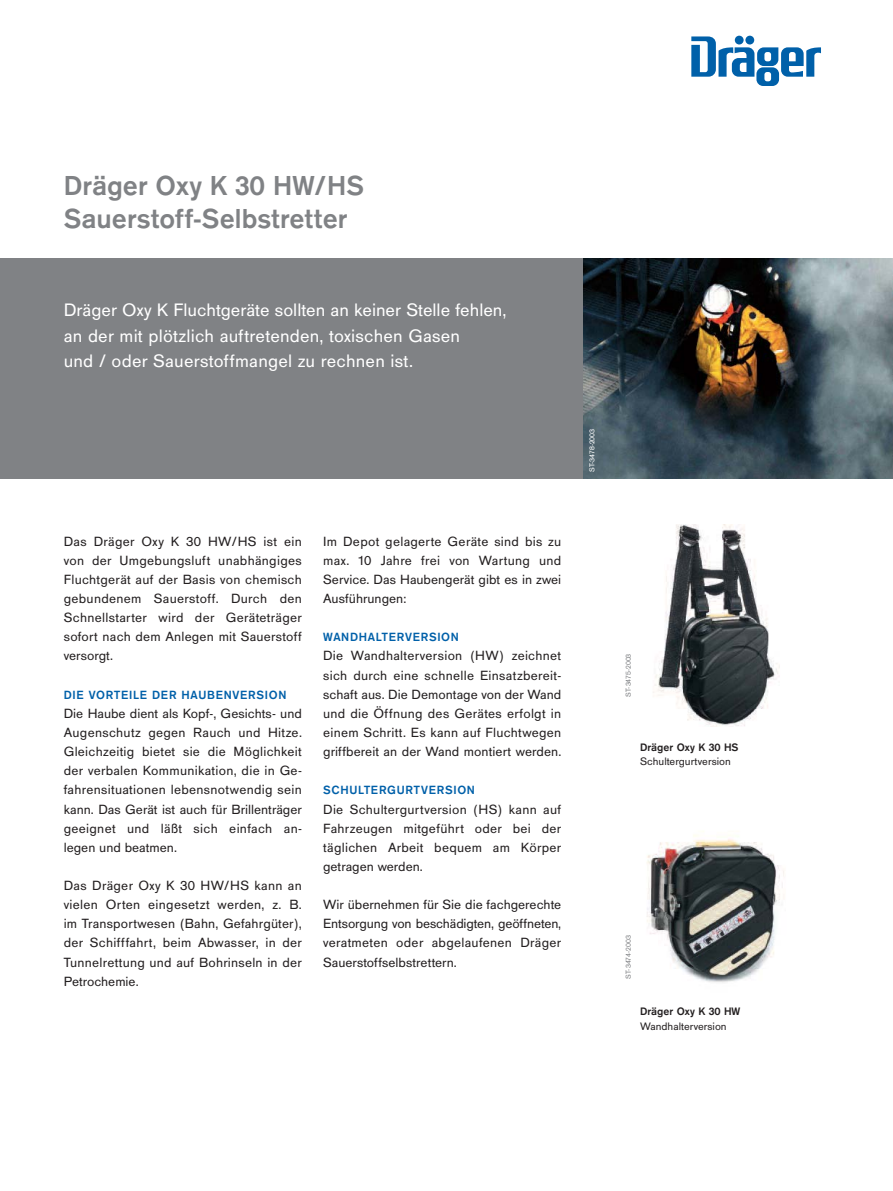
<style>
.page{position:relative;width:893px;height:1191px;background:#fff}
.page>*{position:absolute;margin:0;border:0;box-sizing:border-box;transform-origin:0 0}
.t1{font:700 28.5px/33px "Draeger San";color:#808285}
.t2{font:18.75px/25.5px "Draeger San";letter-spacing:.01em;color:#fff}
.t3{font:13.8px/19.2px "Draeger San";letter-spacing:.015em;color:#231f20;text-align:justify}
.t4{font:700 12.3px "Draeger San";letter-spacing:.055em;color:#0060a9}
.t5{font:11.25px "Draeger San";color:#231f20}
.t6{font:700 11.25px "Draeger San";color:#231f20}
.t7{font:7.5px "Draeger San";color:#808285}
.t8{font:7.5px "Draeger San";color:#fff}
</style>
<div class="page">
<img style="left:583px;top:258px;width:310px;height:220px">
<svg style="left:691px;top:36px;width:130px;height:50px"></svg>
<div style="left:735px;top:36px;width:9px;height:8px;background:#0060a9;border-radius:50%"></div>
<div style="left:745px;top:36px;width:9px;height:8px;background:#0060a9;border-radius:50%"></div>
<div style="left:0;top:258px;width:583px;height:220px;background:#808285"></div>
<img style="left:647px;top:831px;width:137px;height:152px">
<img style="left:653px;top:524px;width:127px;height:202px">
<h1 class="t1" style="left:64px;top:169px;width:302px">Dräger Oxy K 30 HW/HS<br>Sauerstoff-Selbstretter</h1>
<h2 class="t2" style="left:64px;top:299px;width:444px">Dräger Oxy K Fluchtgeräte sollten an keiner Stelle fehlen, an der mit plötzlich auftretenden, toxischen Gasen<br>und / oder Sauerstoffmangel zu rechnen ist.</h2>
<p class="t3" style="left:64px;top:532px;width:240px">Das Dräger Oxy K 30 HW/HS ist ein von der Umgebungsluft unabhängiges Fluchtgerät auf der Basis von chemisch gebundenem Sauerstoff. Durch den Schnell starter wird der Geräteträger sofort nach dem Anlegen mit Sauerstoff versorgt.</p>
<p class="t4" style="left:64px;top:687px;width:224px">DIE VORTEILE DER HAUBENVERSION</p>
<p class="t3" style="left:64px;top:705px;width:240px">Die Haube dient als Kopf-, Gesichts- und Augenschutz gegen Rauch und Hitze.<br>Gleichzeitig bietet sie die Möglichkeit der verbalen Kommunikation, die in Ge - fahrensituationen lebensnotwendig sein kann. Das Gerät ist auch für Brillenträger geeignet und läßt sich einfach an - legen und beatmen.</p>
<p class="t3" style="left:64px;top:877px;width:240px">Das Dräger Oxy K 30 HW/HS kann an vielen Orten eingesetzt werden, z. B. im Transportwesen (Bahn, Gefahrgüter), der Schifffahrt, beim Abwasser, in der Tunnelrettung und auf Bohrinseln in der Petrochemie.</p>
<p class="t3" style="left:323px;top:532px;width:240px">Im Depot gelagerte Geräte sind bis zu max. 10 Jahre frei von Wartung und Service. Das Haubengerät gibt es in zwei Ausführungen:</p>
<p class="t4" style="left:323px;top:630px;width:137px">WANDHALTERVERSION</p>
<p class="t3" style="left:323px;top:647px;width:240px">Die Wandhalterversion (HW) zeichnet sich durch eine schnelle Einsatzbereit&shy;schaft aus. Die Demontage von der Wand und die Öffnung des Gerätes erfolgt in einem Schritt. Es kann auf Fluchtwegen griffbereit an der Wand montiert werden.</p>
<p class="t4" style="left:323px;top:783px;width:153px">SCHULTERGURTVERSION</p>
<p class="t3" style="left:323px;top:800px;width:240px">Die Schultergurtversion (HS) kann auf Fahrzeugen mitgeführt oder bei der täglichen Arbeit bequem am Körper getragen werden.</p>
<p class="t3" style="left:323px;top:896px;width:240px">Wir übernehmen für Sie die fachgerechte Entsorgung von beschädigten, ge öffneten, veratmeten oder abgelaufenen Dräger Sauerstoffselbstrettern.</p>
<p class="t8" style="left:589px;top:472px;width:45px;rotate:-90deg">ST-3478-2003</p>
<p class="t7" style="left:625px;top:697px;width:45px;rotate:-90deg">ST-3475-2003</p>
<p class="t6" style="left:640px;top:740px;width:100px">Dräger Oxy K 30 HS</p>
<p class="t5" style="left:640px;top:756px;width:92px">Schultergurtversion</p>
<p class="t7" style="left:625px;top:978px;width:45px;rotate:-90deg">ST-3474-2003</p>
<p class="t6" style="left:640px;top:1004px;width:102px">Dräger Oxy K 30 HW</p>
<p class="t5" style="left:640px;top:1021px;width:88px">Wandhalterversion</p>
</div>
